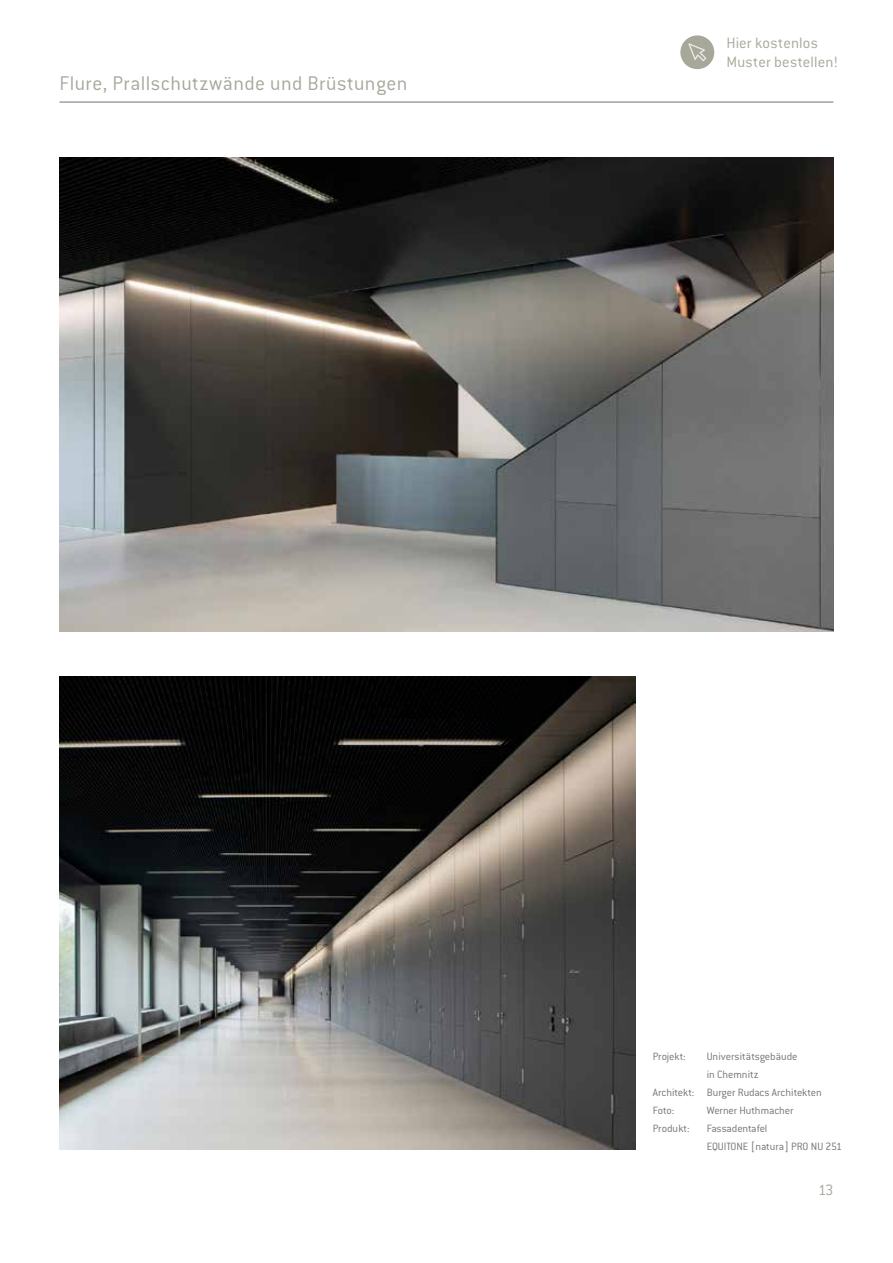
<style>
.page{position:relative;width:893px;height:1263px;background:#fff}
.page>*{position:absolute;margin:0;border:0;box-sizing:border-box;transform-origin:0 0}
.t1{font:300 21.75px "Conduit ITC Std";letter-spacing:.02em;color:#a7a89c}
.t2{font:300 16.5px/19.5px "Conduit ITC Std";letter-spacing:.005em;color:#a7a79a}
.t3{font:300 11.7px/18px "Conduit ITC Std";letter-spacing:-.005em;color:#727174}
</style>
<div class="page">
<img style="left:60px;top:158px;width:773px;height:473px">
<img style="left:60px;top:676px;width:576px;height:474px">
<hr style="left:60px;top:102px;width:773px;height:1px;background:#727174">
<div style="left:680px;top:35px;width:34px;height:34px;background:#a7a79a;border-radius:50%"></div>
<svg style="left:688px;top:43px;width:18px;height:18px"></svg>
<h1 class="t1" style="left:60px;top:70px;width:349px">Flure, Prallschutzwände und Brüstungen</h1>
<h2 class="t2" style="left:726px;top:32px;width:113px">Hier kostenlos<br>Muster bestellen!</h2>
<p class="t3" style="left:653px;top:1047px;width:34px">Projekt:</p>
<p class="t3" style="left:707px;top:1047px;width:92px">Universitätsgebäude</p>
<p class="t3" style="left:707px;top:1065px;width:54px">in Chemnitz</p>
<p class="t3" style="left:653px;top:1083px;width:171px">Architekt: Burger Rudacs Architekten</p>
<p class="t3" style="left:653px;top:1101px;width:23px">Foto:</p>
<p class="t3" style="left:707px;top:1101px;width:88px">Werner Huthmacher</p>
<p class="t3" style="left:653px;top:1119px;width:38px">Produkt:</p>
<p class="t3" style="left:707px;top:1119px;width:137px">Fassadentafel<br>EQUITONE [natura] PRO NU 251</p>
<h2 class="t2" style="left:818px;top:1180px;width:17px">13</h2>
</div>
